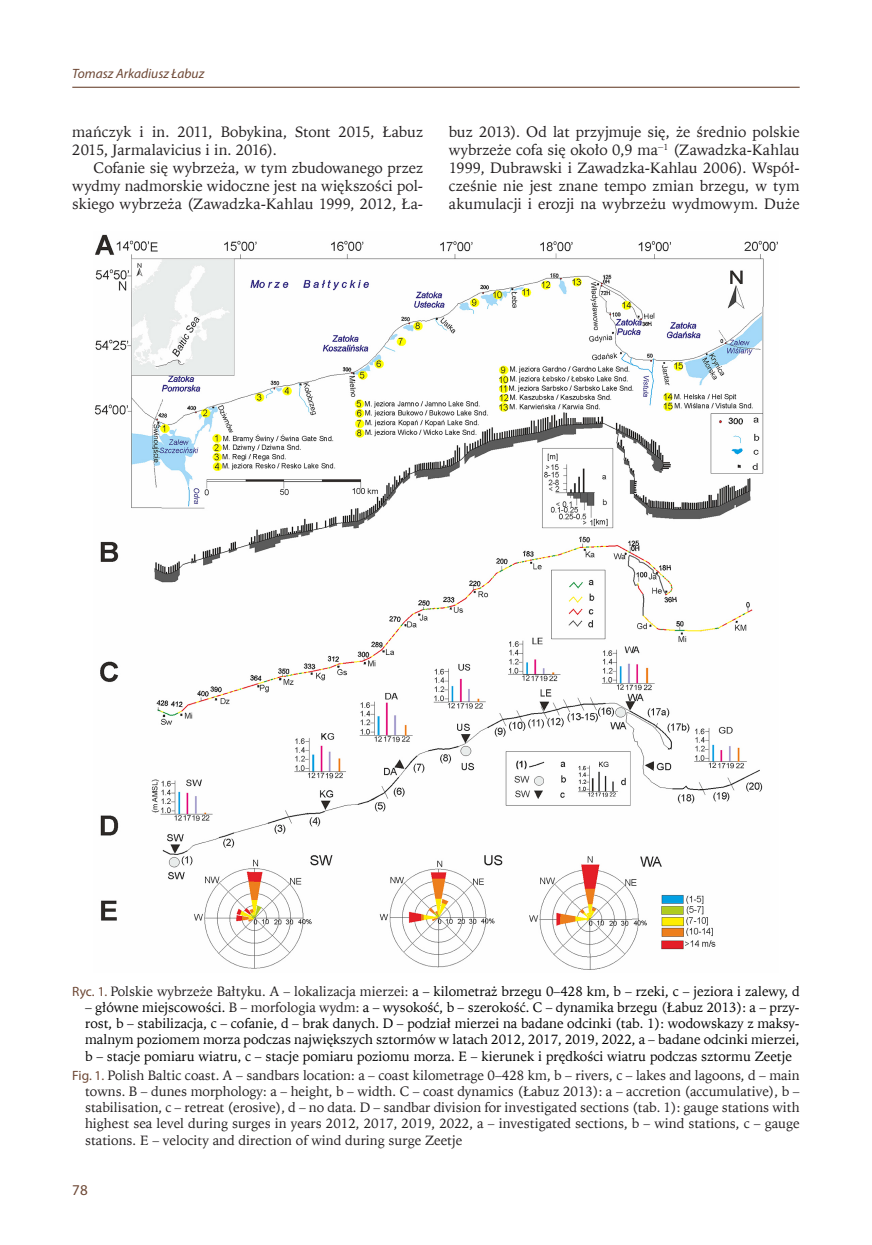
<style>
.page{position:relative;width:872px;height:1245px;background:#fff}
.page>*{position:absolute;margin:0;border:0;box-sizing:border-box;transform-origin:0 0}
.Pierwszy{font:15px/18px "Iowan Old St EU";color:#231f20;text-align:justify}
.t1{font:15px "Myriad Pro";color:#6d4734}
.Tytuł_tabeli_ryciny_PL{font:13.5px/16.2px "Iowan Old St EU";color:#000;text-align:justify}
.Tytuł_tabeli_ryciny_ENG{font:13.5px/16.2px "Iowan Old St EU";color:#231f20;text-align:justify}
.t2{font:italic 13.5px "Myriad Pro";color:#6d4734}
.s1{font-family:"Myriad Pro";color:#6d4734}
.s2{color:#231f20}
</style>
<div class="page">
<hr style="left:72px;top:87px;width:727px;height:1px;background:#6d4734">
<img style="left:95px;top:234px;width:683px;height:736px">
<p class="t2" style="left:72px;top:65px;width:133px">Tomasz Arkadiusz Łabuz</p>
<p class="Pierwszy" style="left:72px;top:123px;width:352px">mańczyk i in. 2011, Bobykina, Stont 2015, Łabuz<br>2015, Jarmalavicius i in. 2016).</p>
<p class="Pierwszy" style="left:72px;top:159px;width:352px;text-indent:21px">Cofanie się wybrzeża, w tym zbudowanego przez wydmy nadmorskie widoczne jest na większości pol&shy;skiego wybrzeża (Zawadzka-Kahlau 1999, 2012, Ła-</p>
<p class="Pierwszy" style="left:449px;top:123px;width:352px">buz 2013). Od lat przyjmuje się, że średnio polskie wybrzeże cofa się około 0,9 ma<sup>−1</sup> (Zawadzka-Kahlau 1999, Dubrawski i Zawadzka-Kahlau 2006). Współ&shy;cześnie nie jest znane tempo zmian brzegu, w tym akumulacji i erozji na wybrzeżu wydmowym. Duże</p>
<p class="Tytuł_tabeli_ryciny_PL" style="left:72px;top:983px;width:729px"><span class="s1">Ryc. 1.</span> <span class="s2">Polskie wybrzeże Bałtyku. A – lokalizacja mierzei:</span> a – kilometraż brzegu 0–428 km, b – rzeki, c – jeziora i zalewy, d</p>
<p class="Tytuł_tabeli_ryciny_PL" style="left:85px;top:999px;width:716px">– główne miejscowości. <span class="s2">B – morfologia wydm:</span> a – wysokość, b – szerokość. C – dynamika brzegu <span class="s2">(</span>Łabuz 2013): a – przy&shy;rost, b – stabilizacja, c – cofanie, d – brak danych. D – podział mierzei na badane odcinki (tab. 1): wodowskazy z maksy&shy;malnym poziomem morza podczas największych sztormów w latach 2012, 2017, 2019, 2022, a – badane odcinki mierzei, b – stacje pomiaru wiatru, c – stacje pomiaru poziomu morza. E – kierunek i prędkości wiatru podczas sztormu Zeetje</p>
<p class="Tytuł_tabeli_ryciny_ENG" style="left:85px;top:1067px;width:716px;text-indent:-13px"><span class="s1">Fig. 1.</span> Polish Baltic coast. A – sandbars location: a – coast kilometrage 0–428 km, b – rivers, c – lakes and lagoons, d – main towns. B – dunes morphology: a – height, b – width. C – coast dynamics (Łabuz 2013): a – accretion (accumulative), b – stabilisation, c – retreat (erosive), d – no data. D – sandbar division for investigated sections (tab. 1): gauge stations with highest sea level during surges in years 2012, 2017, 2019, 2022, a – investigated sections, b – wind stations, c – gauge stations. E – velocity and direction of wind during surge Zeetje</p>
<p class="t1" style="left:72px;top:1181px;width:17px">78</p>
</div>
